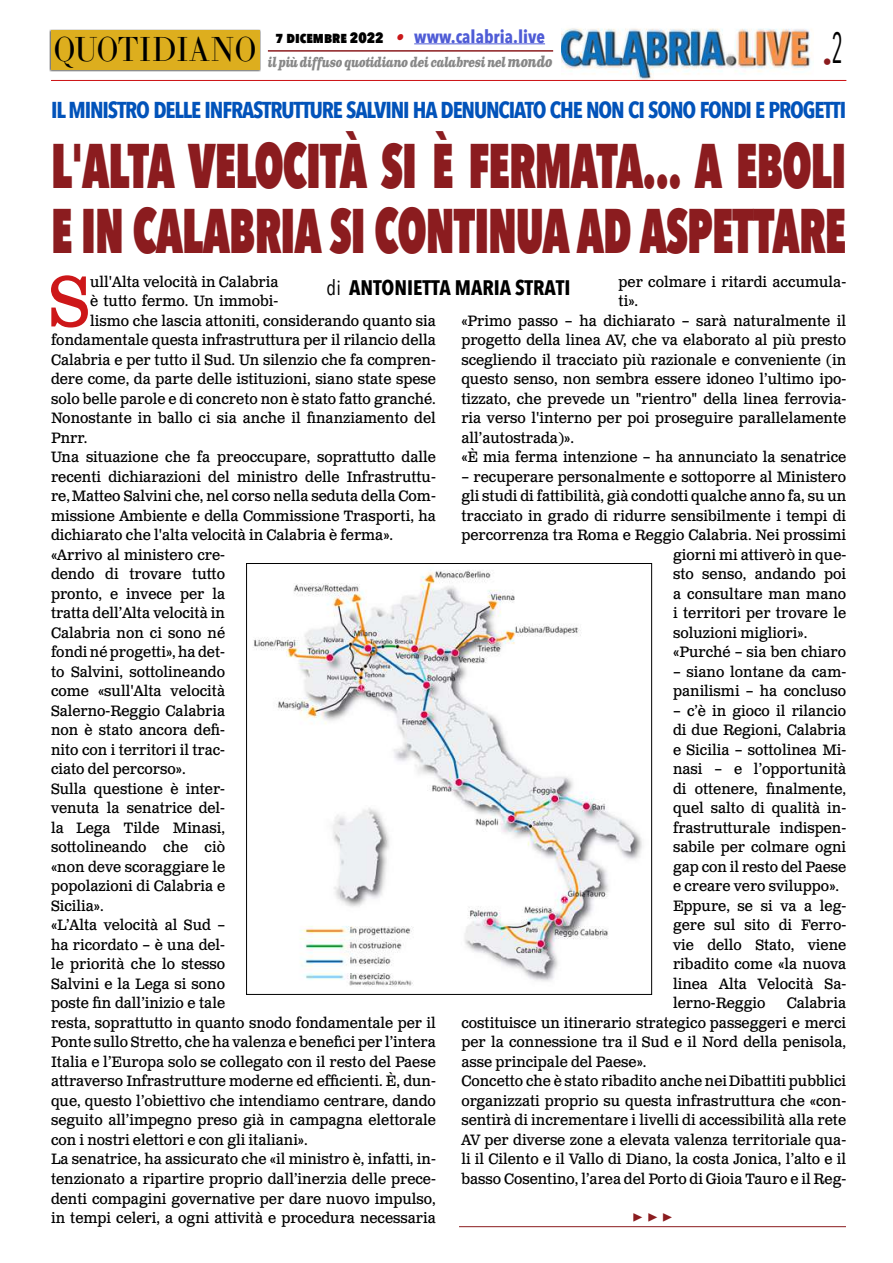
<style>
.page{position:relative;width:893px;height:1263px;background:#fff}
.page>*{position:absolute;margin:0;border:0;box-sizing:border-box;transform-origin:0 0}
.t1{font:71.25px "Clarendon Text Pro";color:#cd1719;scale:.95 1}
.t2{font:800 62.85px/64.5px "Avenir Next Condensed";letter-spacing:-.02em;color:#8b1c1f;scale:.73 1}
.t3{font:34.2px "LTC Bodoni 175 Pro";color:#000;scale:.88 1}
.t4{font:700 22.95px "Avenir Next Condensed";letter-spacing:-.05em;color:#0253ba}
.t5{font:700 21px "Avenir Next Condensed";color:#000}
.t6{font:700 18px "Avenir Next Condensed";color:#4f5cd6}
.t7{font:700 18px "Minion Pro";color:#8b1c1f}
.t8{font:18px "Avenir Next Condensed";color:#8b1c1f}
.t9{font:15px/19.5px "Clarendon Text Pro";color:#000;scale:.95 1}
.t10{font:italic 700 13.5px "Clarendon Text Pro";letter-spacing:-.05em;color:#878787;scale:.79 1}
.s1{font-weight:800;font-size:15px;color:#000}
.s2{font-family:"Clarendon Text Pro";font-style:italic;font-size:16.5px;color:#ca181a}
.s3{font-size:15px}
.s4{font-weight:400}
</style>
<div class="page">
<img style="left:561px;top:28px;width:251px;height:52px">
<div style="left:49px;top:29px;width:212px;height:43px;background:#000;opacity:.75"></div>
<div style="left:51px;top:31px;width:208px;height:39px;background:#ddae1e"></div>
<hr style="left:414px;top:43px;width:131px;height:1px;background:#4f5cd6">
<hr style="left:268px;top:50px;width:285px;height:2px;background:#8b1c1f">
<hr style="left:51px;top:80px;width:795px;height:1px;background:#cd1719">
<img style="left:253px;top:570px;width:389px;height:417px">
<hr style="left:459px;top:1226px;width:387px;height:1px;background:#8b1c1f">
<p class="t6" style="left:276px;top:25px;width:271px"><span class="s1">7 dicembre 2022</span> <span class="s2">•</span> www.calabria.live</p>
<p class="t10" style="left:268px;top:53px;width:362px">il più diffuso quotidiano dei calabresi nel <span class="s3">mondo</span></p>
<p class="t8" style="left:823px;top:46px;width:22px">•<sup>2</sup></p>
<h3 class="t4" style="left:51px;top:96px;width:797px">IL MINISTRO DELLE INFRASTRUTTURE SALVINI HA DENUNCIATO CHE NON CI SONO FONDI E PROGETTI</h3>
<h2 class="t2" style="left:51px;top:133px;width:1091px">L'ALTA VELOCITÀ SI È FERMATA... A EBOLI<br>E IN CALABRIA SI CONTINUA AD ASPETTARE</h2>
<h1 class="t1" style="left:49px;top:258px;width:45px">S</h1>
<p class="t9" style="left:90px;top:273px;width:200px">ull'Alta velocità in Calabria</p>
<h3 class="t3" style="left:54px;top:27px;width:232px">QUOTIDIANO</h3>
<p class="t9" style="left:619px;top:273px;width:241px">per colmare i ritardi accumula-</p>
<p class="t9" style="left:619px;top:292px;width:22px">ti».</p>
<p class="t9" style="left:461px;top:312px;width:407px">«Primo passo – ha dichiarato – sarà naturalmente il</p>
<p class="t9" style="left:461px;top:331px;width:407px">progetto della linea AV, che va elaborato al più presto</p>
<p class="t9" style="left:461px;top:351px;width:407px">scegliendo il tracciato più razionale e conveniente (in</p>
<p class="t9" style="left:461px;top:370px;width:407px">questo senso, non sembra essere idoneo l’ultimo ipo-</p>
<p class="t9" style="left:461px;top:390px;width:407px">tizzato, che prevede un "rientro" della linea ferrovia-</p>
<p class="t9" style="left:461px;top:409px;width:407px">ria verso l'interno per poi proseguire parallelamente</p>
<p class="t9" style="left:461px;top:429px;width:120px">all’autostrada)».</p>
<p class="t9" style="left:461px;top:448px;width:407px">«È mia ferma intenzione – ha annunciato la senatrice</p>
<p class="t9" style="left:461px;top:468px;width:407px">– recuperare personalmente e sottoporre al Ministero</p>
<p class="t9" style="left:461px;top:487px;width:407px">gli studi di fattibilità, già condotti qualche anno fa, su un</p>
<p class="t9" style="left:461px;top:507px;width:407px">tracciato in grado di ridurre sensibilmente i tempi di</p>
<p class="t9" style="left:461px;top:526px;width:407px">percorrenza tra Roma e Reggio Calabria. Nei prossimi</p>
<p class="t9" style="left:673px;top:546px;width:184px">giorni mi attiverò in que-</p>
<p class="t9" style="left:673px;top:565px;width:184px">sto senso, andando poi</p>
<p class="t9" style="left:673px;top:585px;width:184px">a consultare man mano</p>
<p class="t9" style="left:673px;top:604px;width:184px">i territori per trovare le</p>
<p class="t9" style="left:673px;top:624px;width:143px">soluzioni migliori».</p>
<p class="t9" style="left:673px;top:643px;width:184px">«Purché – sia ben chiaro</p>
<p class="t9" style="left:673px;top:663px;width:184px">– siano lontane da cam&shy;panilismi – ha concluso</p>
<p class="t9" style="left:673px;top:702px;width:184px">– c’è in gioco il rilancio di due Regioni, Calabria e Sicilia – sottolinea Mi&shy;nasi – e l’opportunità di ottenere, finalmente, quel salto di qualità in&shy;frastrutturale indispen&shy;sabile per colmare ogni gap con il resto del Paese e creare vero sviluppo».<br>Eppure, se si va a leg&shy;gere sul sito di Ferro&shy;vie dello Stato, viene ribadito come «la nuova linea Alta Velocità Sa&shy;lerno-Reggio</p>
<h3 class="t5" style="left:327px;top:275px;width:245px"><span class="s4">di</span> ANTONIETTA MARIA STRATI</h3>
<p class="t9" style="left:90px;top:292px;width:200px">è tutto fermo. Un immobi-</p>
<p class="t9" style="left:90px;top:312px;width:365px">lismo che lascia attoniti, considerando quanto sia</p>
<p class="t9" style="left:51px;top:331px;width:407px">fondamentale questa infrastruttura per il rilancio della</p>
<p class="t9" style="left:51px;top:351px;width:407px">Calabria e per tutto il Sud. Un silenzio che fa compren-</p>
<p class="t9" style="left:51px;top:370px;width:407px">dere come, da parte delle istituzioni, siano state spese</p>
<p class="t9" style="left:51px;top:390px;width:407px">solo belle parole e di concreto non è stato fatto granché.</p>
<p class="t9" style="left:51px;top:409px;width:407px">Nonostante in ballo ci sia anche il finanziamento del</p>
<p class="t9" style="left:51px;top:429px;width:40px">Pnrr.</p>
<p class="t9" style="left:51px;top:448px;width:407px">Una situazione che fa preoccupare, soprattutto dalle</p>
<p class="t9" style="left:51px;top:468px;width:407px">recenti dichiarazioni del ministro delle Infrastruttu-</p>
<p class="t9" style="left:51px;top:487px;width:407px">re, Matteo Salvini che, nel corso nella seduta della Com-</p>
<p class="t9" style="left:51px;top:507px;width:407px">missione Ambiente e della Commissione Trasporti, ha</p>
<p class="t9" style="left:51px;top:526px;width:362px">dichiarato che l'alta velocità in Calabria è ferma».</p>
<p class="t9" style="left:51px;top:546px;width:185px">«Arrivo al ministero cre-</p>
<p class="t9" style="left:51px;top:565px;width:185px">dendo di trovare tutto</p>
<p class="t9" style="left:51px;top:585px;width:185px">pronto, e invece per la</p>
<p class="t9" style="left:51px;top:604px;width:185px">tratta dell’Alta velocità in</p>
<p class="t9" style="left:51px;top:624px;width:185px">Calabria non ci sono né</p>
<p class="t9" style="left:51px;top:643px;width:185px">fondi né progetti», ha det-</p>
<p class="t9" style="left:51px;top:663px;width:185px">to Salvini, sottolineando</p>
<p class="t9" style="left:51px;top:682px;width:185px">come «sull'Alta velocità</p>
<p class="t9" style="left:51px;top:702px;width:185px">Salerno-Reggio Calabria</p>
<p class="t9" style="left:51px;top:721px;width:185px">non è stato ancora defi-</p>
<p class="t9" style="left:51px;top:741px;width:185px">nito con i territori il trac-</p>
<p class="t9" style="left:51px;top:760px;width:143px">ciato del percorso».</p>
<p class="t9" style="left:51px;top:780px;width:185px">Sulla questione è inter-</p>
<p class="t9" style="left:51px;top:799px;width:185px">venuta la senatrice del-</p>
<p class="t9" style="left:51px;top:819px;width:185px">la Lega Tilde Minasi,</p>
<p class="t9" style="left:51px;top:838px;width:185px">sottolineando che ciò</p>
<p class="t9" style="left:51px;top:858px;width:185px">«non deve scoraggiare le</p>
<p class="t9" style="left:51px;top:877px;width:185px">popolazioni di Calabria e</p>
<p class="t9" style="left:51px;top:897px;width:57px">Sicilia».</p>
<p class="t9" style="left:51px;top:916px;width:185px">«L’Alta velocità al Sud –</p>
<p class="t9" style="left:51px;top:936px;width:185px">ha ricordato – è una del-</p>
<p class="t9" style="left:51px;top:955px;width:185px">le priorità che lo stesso</p>
<p class="t9" style="left:51px;top:975px;width:185px">Salvini e la Lega si sono</p>
<p class="t9" style="left:51px;top:994px;width:185px">poste fin dall’inizio e tale</p>
<p class="t9" style="left:51px;top:1014px;width:407px">resta, soprattutto in quanto snodo fondamentale per il</p>
<p class="t9" style="left:51px;top:1033px;width:407px">Ponte sullo Stretto, che ha valenza e benefici per l’intera</p>
<p class="t9" style="left:51px;top:1053px;width:406px">Italia e l’Europa solo se collegato con il resto del Paese</p>
<p class="t9" style="left:51px;top:1072px;width:407px">attraverso Infrastrutture moderne ed efficienti. È, dun-</p>
<p class="t9" style="left:51px;top:1092px;width:407px">que, questo l’obiettivo che intendiamo centrare, dando</p>
<p class="t9" style="left:51px;top:1111px;width:407px">seguito all’impegno preso già in campagna elettorale</p>
<p class="t9" style="left:51px;top:1131px;width:272px">con i nostri elettori e con gli italiani».</p>
<p class="t9" style="left:51px;top:1150px;width:407px">La senatrice, ha assicurato che «il ministro è, infatti, in-</p>
<p class="t9" style="left:51px;top:1170px;width:407px">tenzionato a ripartire proprio dall’inerzia delle prece-</p>
<p class="t9" style="left:51px;top:1189px;width:407px">denti compagini governative per dare nuovo impulso,</p>
<p class="t9" style="left:51px;top:1209px;width:407px">in tempi celeri, a ogni attività e procedura necessaria</p>
<p class="t9" style="left:461px;top:994px;width:407px;text-indent:325px">Calabria costituisce un itinerario strategico passeggeri e merci per la connessione tra il Sud e il Nord della penisola, asse principale del Paese».<br>Concetto che è stato ribadito anche nei Dibattiti pubblici organizzati proprio su questa infrastruttura che «con&shy;sentirà di incrementare i livelli di accessibilità alla rete AV per diverse zone a elevata valenza territoriale qua&shy;li il Cilento e il Vallo di Diano, la costa Jonica, l’alto e il basso Cosentino, l’area del Porto di Gioia Tauro e il Reg-</p>
<p class="t7" style="left:632px;top:1204px;width:42px">▶ ▶ ▶</p>
</div>
